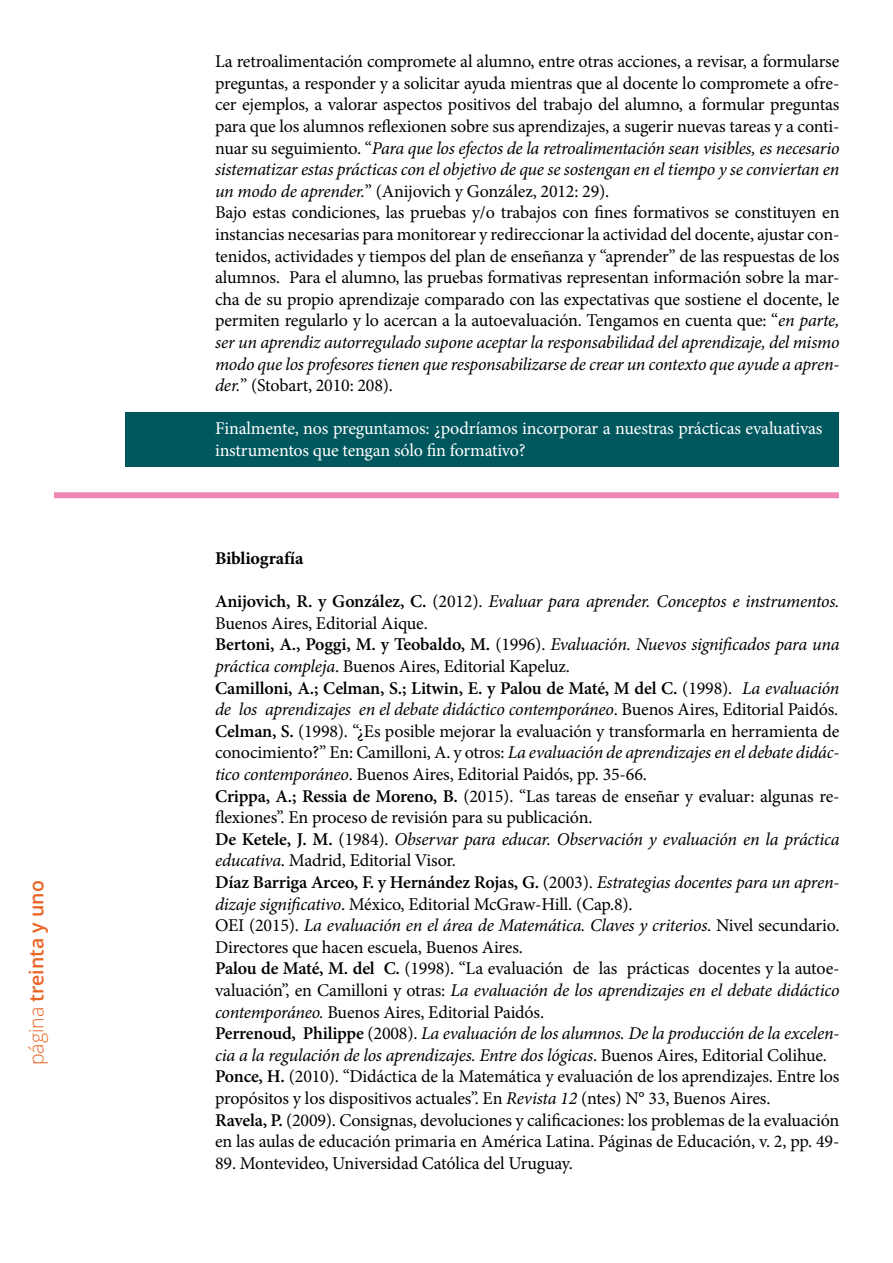
<style>
.page{position:relative;width:893px;height:1263px;background:#fff}
.page>*{position:absolute;margin:0;border:0;box-sizing:border-box;transform-origin:0 0}
.t1{font:600 19.5px "Open Sans";color:#eb6424}
.t2{font:18px/21.6px "Minion Pro";letter-spacing:-.01em;color:#000}
.t3{font:18px/21.6px "Minion Pro";letter-spacing:-.01em;color:#fff}
.t4{font:700 18px "Minion Pro";letter-spacing:-.005em;color:#000}
.s1{font-weight:300}
.s2{font-style:italic}
.s3{font-weight:600}
</style>
<div class="page">
<div style="left:125px;top:412px;width:714px;height:55px;background:#00575e"></div>
<div style="left:54px;top:492px;width:785px;height:6px;background:#f086b6"></div>
<p class="t1" style="left:23px;top:1065px;width:186px;rotate:-90deg"><span class="s1">página</span> treinta y uno</p>
<p class="t2" style="left:215px;top:51px;width:626px">La retroalimentación compromete al alumno, entre otras acciones, a revisar, a formularse preguntas, a responder y a solicitar ayuda mientras que al docente lo compromete a ofre&shy;cer ejemplos, a valorar aspectos positivos del trabajo del alumno, a formular preguntas para que los alumnos reflexionen sobre sus aprendizajes, a sugerir nuevas tareas y a conti&shy;nuar su seguimiento. “<span class="s2">Para que los efectos de la retroalimentación sean visibles, es necesario sistematizar estas prácticas con el objetivo de que se sostengan en el tiempo y se conviertan en un modo de aprender.</span>” (Anijovich y González, 2012: 29).<br>Bajo estas condiciones, las pruebas y/o trabajos con fines formativos se constituyen en instancias necesarias para monitorear y redireccionar la actividad del docente, ajustar con&shy;tenidos, actividades y tiempos del plan de enseñanza y “aprender” de las respuestas de los alumnos. Para el alumno, las pruebas formativas representan información sobre la mar&shy;cha de su propio aprendizaje comparado con las expectativas que sostiene el docente, le permiten regularlo y lo acercan a la autoevaluación. Tengamos en cuenta que: “<span class="s2">en parte, ser un aprendiz autorregulado supone aceptar la responsabilidad del aprendizaje, del mismo modo que los profesores tienen que responsabilizarse de crear un contexto que ayude a apren&shy;der.</span>” (Stobart, 2010: 208).</p>
<p class="t3" style="left:215px;top:418px;width:609px">Finalmente, nos preguntamos: ¿podríamos incorporar a nuestras prácticas evaluativas instrumentos que tengan sólo fin formativo?</p>
<p class="t4" style="left:215px;top:545px;width:90px">Bibliografía</p>
<p class="t2" style="left:215px;top:591px;width:626px"><span class="s3">Anijovich, R. y González, C.</span> (2012). <span class="s2">Evaluar para aprender. Conceptos e instrumentos.<br></span>Buenos Aires, Editorial Aique.<br><span class="s3">Bertoni, A., Poggi, M. y Teobaldo, M.</span> (1996). <span class="s2">Evaluación. Nuevos significados para una práctica compleja</span>. Buenos Aires, Editorial Kapeluz.<br><span class="s3">Camilloni, A.; Celman, S.; Litwin, E. y Palou de Maté, M del C.</span> (1998). <span class="s2">La evaluación de los aprendizajes en el debate didáctico contemporáneo</span>. Buenos Aires, Editorial Paidós.<br><span class="s3">Celman, S.</span> (1998). “¿Es posible mejorar la evaluación y transformarla en herramienta de conocimiento?” En: Camilloni, A. y otros: <span class="s2">La evaluación de aprendizajes en el debate didác&shy;tico contemporáneo</span>. Buenos Aires, Editorial Paidós, pp. 35-66.<br><span class="s3">Crippa, A.; Ressia de Moreno, B.</span> (2015). “Las tareas de enseñar y evaluar: algunas re&shy;flexiones”. En proceso de revisión para su publicación.<br><span class="s3">De Ketele, J. M.</span> (1984). <span class="s2">Observar para educar. Observación y evaluación en la práctica educativa</span>. Madrid, Editorial Visor.<br><span class="s3">Díaz Barriga Arceo, F. y Hernández Rojas, G.</span> (2003). <span class="s2">Estrategias docentes para un apren&shy;dizaje significativo</span>. México, Editorial McGraw-Hill. (Cap.8).<br>OEI (2015). <span class="s2">La evaluación en el área de Matemática. Claves y criterios</span>. Nivel secundario.<br>Directores que hacen escuela, Buenos Aires.<br><span class="s3">Palou de Maté, M. del C.</span> (1998). “La evaluación de las prácticas docentes y la autoe&shy;valuación”, en Camilloni y otras: <span class="s2">La evaluación de los aprendizajes en el debate didáctico contemporáneo.</span> Buenos Aires, Editorial Paidós.<br><span class="s3">Perrenoud, Philippe</span> (2008). <span class="s2">La evaluación de los alumnos. De la producción de la excelen&shy;cia a la regulación de los aprendizajes. Entre dos lógicas</span>. Buenos Aires, Editorial Colihue.<br><span class="s3">Ponce, H.</span> (2010). “Didáctica de la Matemática y evaluación de los aprendizajes. Entre los propósitos y los dispositivos actuales”. En <span class="s2">Revista 12</span> (ntes) N° 33, Buenos Aires.<br><span class="s3">Ravela, P.</span> (2009). Consignas, devoluciones y calificaciones: los problemas de la evaluación en las aulas de educación primaria en América Latina. Páginas de Educación, v. 2, pp. 49-</p>
<p class="t2" style="left:215px;top:1152px;width:359px">89. Montevideo, Universidad Católica del Uruguay.</p>
</div>
